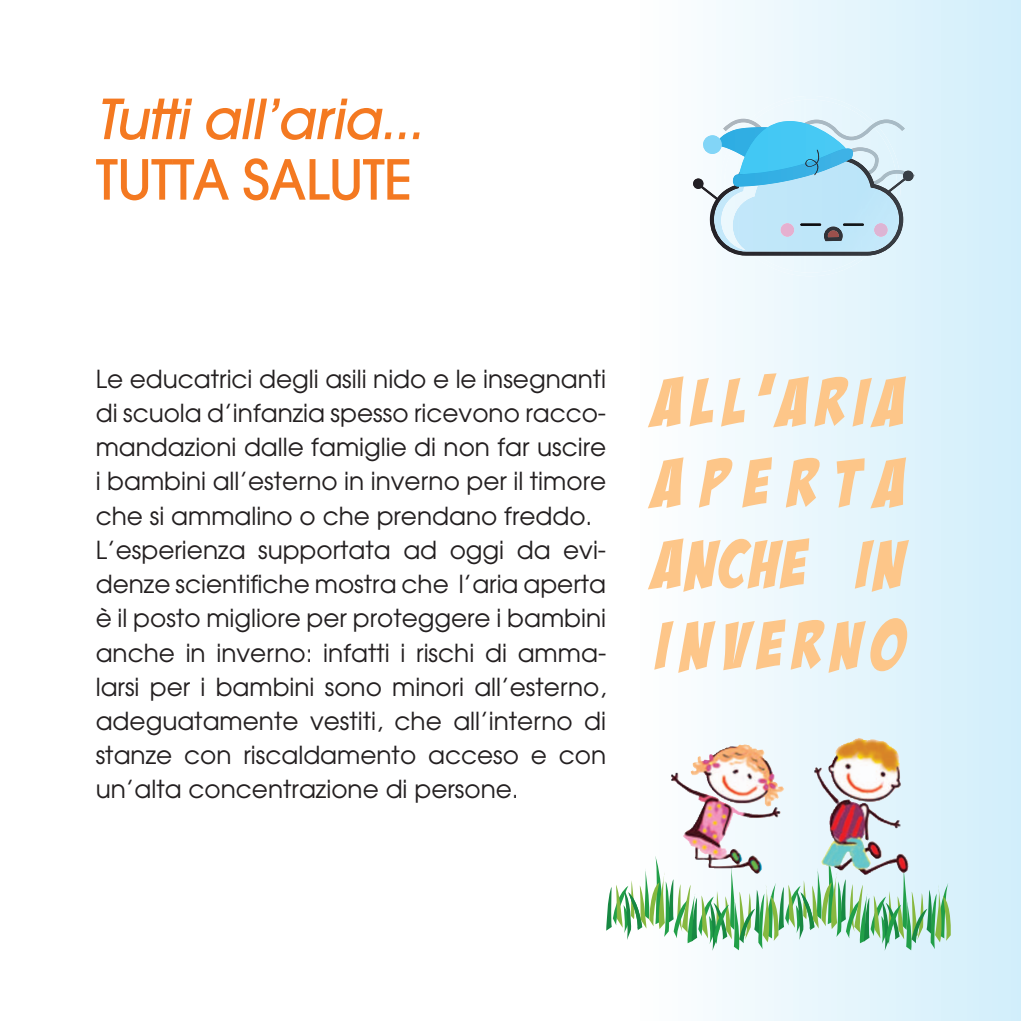
<style>
.page{position:relative;width:1021px;height:1021px;background:#fff}
.page>*{position:absolute;margin:0;border:0;box-sizing:border-box;transform-origin:0 0}
.t1{font:67.5px/81px "Bada Boom BB";letter-spacing:.155em;color:#fdc689;text-align:justify}
.t2{font:italic 500 54.68px "Avant Garde";color:#f47921}
.t3{font:500 54.68px "Avant Garde";letter-spacing:-.02em;color:#f47921}
.t4{font:24.75px/34.2px "Avant Garde";color:#231f20}
</style>
<div class="page">
<svg style="left:671px;top:0;width:349px;height:1020px"></svg>
<svg style="left:692px;top:96px;width:222px;height:180px"></svg>
<svg style="left:606px;top:855px;width:346px;height:95px"></svg>
<img style="left:692px;top:738px;width:209px;height:64px">
<h2 class="t2" style="left:96px;top:85px;width:341px">Tuttiall’aria...</h2>
<h2 class="t3" style="left:96px;top:146px;width:318px">TUTTA sALUTE</h2>
<p class="t4" style="left:96px;top:361px;width:512px">Le educatrici degli asili nido e le insegnanti di scuola d’infanzia spesso ricevono racco&shy;mandazioni dalle famiglie di non far uscire i bambini all’esterno in inverno per il timore che si ammalino o che prendano freddo.<br>L’esperienza supportata ad oggi da evi&shy;denze scientifiche mostra che l’aria aperta è il posto migliore per proteggere i bambini anche in inverno: infatti i rischi di amma&shy;larsi per i bambini sono minori all’esterno, adeguatamente vestiti, che all’interno di stanze con riscaldamento acceso e con un’alta concentrazione di persone.</p>
<h1 class="t1" style="left:655px;top:362px;width:251px">ALL’ARIA APERTA ANCHE IN INVERNO</h1>
</div>
